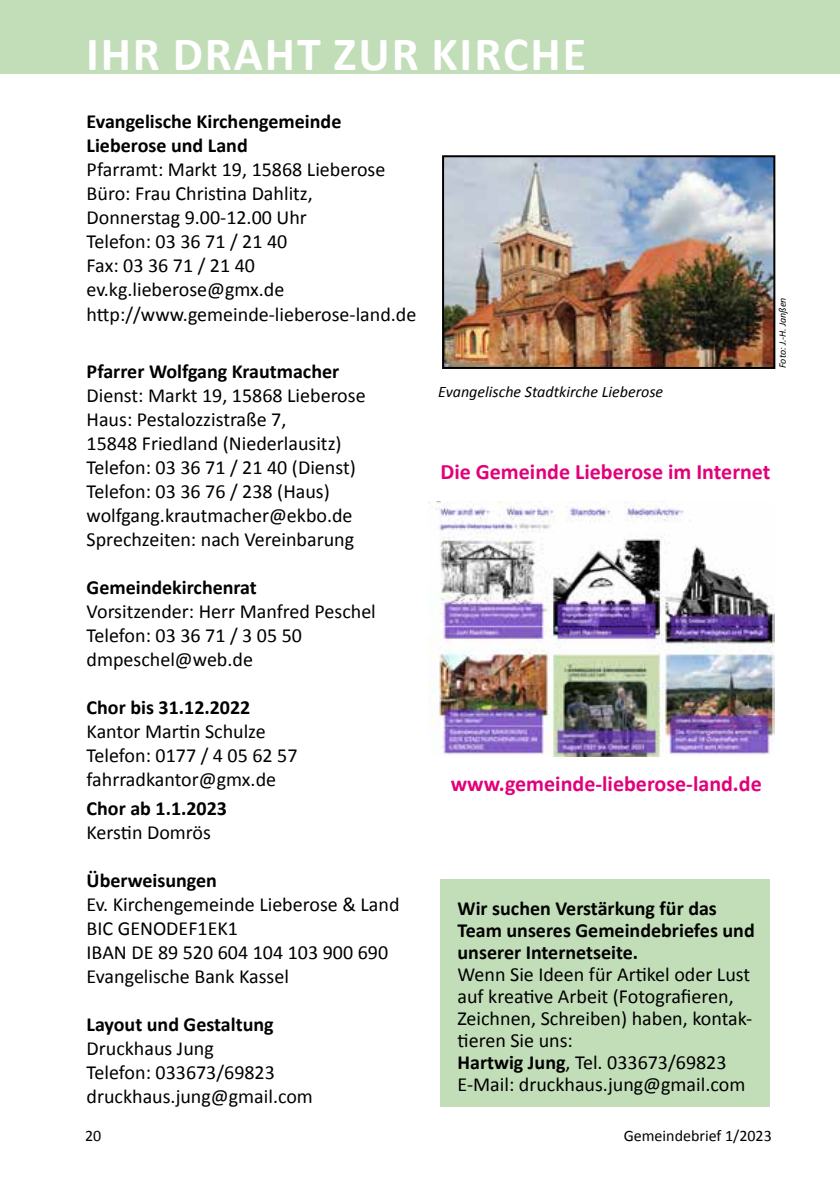
<style>
.page{position:relative;width:840px;height:1191px;background:#fff}
.page>*{position:absolute;margin:0;border:0;box-sizing:border-box;transform-origin:0 0}
.t1{font:700 48px "Calibri";letter-spacing:.04em;color:#fff}
.t2{font:700 22px "Calibri";color:#e2007a}
.t3{font:20px/24px "Calibri";color:#000}
.t4{font:700 20px/22px "Calibri";color:#000}
.t5{font:italic 16px "Calibri";color:#000}
.t6{font:16px "Calibri";color:#000}
.t7{font:italic 10px "Calibri";color:#000}
.s1{font-weight:700}
</style>
<div class="page">
<div style="left:0;top:0;width:839px;height:74px;background:#c2deb8"></div>
<img style="left:445px;top:158px;width:326px;height:208px">
<div style="left:442px;top:155px;width:332px;height:214px;border:2px solid #000"></div>
<img style="left:428px;top:502px;width:346px;height:254px">
<div style="left:440px;top:879px;width:329px;height:227px;background:#c2deb8"></div>
<h1 class="t1" style="left:86px;top:24px;width:501px">IHR DRAHT ZUR KIRCHE</h1>
<p class="t4" style="left:87px;top:110px;width:256px;line-height:24px">Evangelische Kirchengemeinde<br>Lieberose und Land</p>
<p class="t3" style="left:87px;top:158px;width:331px">Pfarramt: Markt 19, 15868 Lieberose<br>Büro: Frau Christina Dahlitz,<br>Donnerstag 9.00-12.00 Uhr<br>Telefon: 03 36 71 / 21 40<br>Fax: 03 36 71 / 21 40 ev.kg.lieberose@gmx.de http://www.gemeinde-lieberose-land.de</p>
<p class="t4" style="left:87px;top:360px;width:254px">Pfarrer Wolfgang Krautmacher</p>
<p class="t3" style="left:87px;top:383px;width:280px">Dienst: Markt 19, 15868 Lieberose<br>Haus: Pestalozzistraße 7,<br>15848 Friedland (Niederlausitz)<br>Telefon: 03 36 71 / 21 40 (Dienst)<br>Telefon: 03 36 76 / 238 (Haus) wolfgang.krautmacher@ekbo.de<br>Sprechzeiten: nach Vereinbarung</p>
<p class="t4" style="left:87px;top:576px;width:172px">Gemeindekirchenrat</p>
<p class="t3" style="left:87px;top:599px;width:290px">Vorsitzender: Herr Manfred Peschel<br>Telefon: 03 36 71 / 3 05 50 dmpeschel@web.de</p>
<p class="t4" style="left:87px;top:696px;width:165px">Chor bis 31.12.2022</p>
<p class="t3" style="left:87px;top:719px;width:212px">Kantor Martin Schulze<br>Telefon: 0177 / 4 05 62 57 fahrradkantor@gmx.de</p>
<p class="t4" style="left:87px;top:797px;width:142px">Chor ab 1.1.2023</p>
<p class="t3" style="left:87px;top:820px;width:126px">Kerstin Domrös</p>
<p class="t4" style="left:87px;top:869px;width:132px">Überweisungen</p>
<p class="t3" style="left:87px;top:892px;width:314px">Ev. Kirchengemeinde Lieberose &amp; Land<br>BIC GENODEF1EK1<br>IBAN DE 89 520 604 104 103 900 690<br>Evangelische Bank Kassel</p>
<p class="t4" style="left:87px;top:1013px;width:188px">Layout und Gestaltung</p>
<p class="t3" style="left:87px;top:1036px;width:228px">Druckhaus Jung<br>Telefon: 033673/69823 druckhaus.jung@gmail.com</p>
<p class="t5" style="left:438px;top:382px;width:226px">Evangelische Stadtkirche Lieberose</p>
<p class="t7" style="left:775px;top:368px;width:72px;rotate:-90deg">Foto: J.-H. Janßen</p>
<p class="t2" style="left:440px;top:458px;width:331px">Die Gemeinde Lieberose im Internet</p>
<p class="t2" style="left:450px;top:770px;width:312px">www.gemeinde-lieberose-land.de</p>
<p class="t4" style="left:457px;top:896px;width:298px">Wir suchen Verstärkung für das<br>Team unseres Gemeindebriefes und unserer Internetseite.</p>
<p class="t3" style="left:457px;top:962px;width:296px;line-height:22px">Wenn Sie Ideen für Artikel oder Lust auf kreative Arbeit (Fotografieren,<br>Zeichnen, Schreiben) haben, kontak&shy;tieren Sie uns:<br><span class="s1">Hartwig Jung</span>, Tel. 033673/69823<br>E-Mail: druckhaus.jung@gmail.com</p>
<p class="t6" style="left:85px;top:1125px;width:18px">20</p>
<p class="t6" style="left:623px;top:1125px;width:149px">Gemeindebrief 1/2023</p>
</div>
